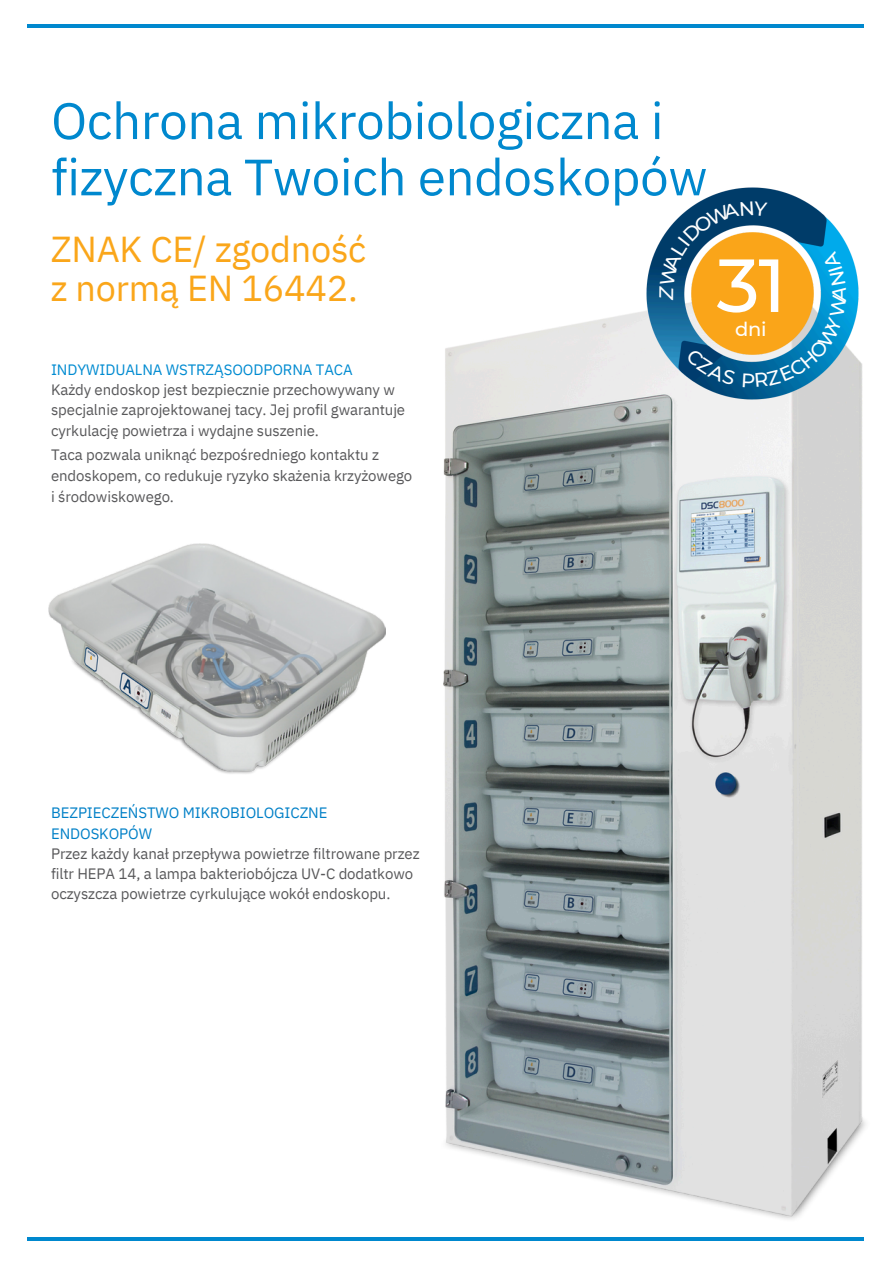
<style>
.page{position:relative;width:894px;height:1264px;background:#fff}
.page>*{position:absolute;margin:0;border:0;box-sizing:border-box;transform-origin:0 0}
.t1{font:500 75px "Montserrat";color:#fff}
.t2{font:51px/56.2px "IBM Plex Sans";letter-spacing:-.005em;color:#0088ce}
.t3{font:36px/38.2px "IBM Plex Sans";letter-spacing:-.005em;color:#faa61a}
.t4{font:500 19.5px "Montserrat";color:#fff}
.t5{font:15px/20.2px "IBM Plex Sans";letter-spacing:-.005em;color:#58585a}
.s1{color:#008bd1}
.s2{color:#0080c7}
</style>
<div class="page">
<hr style="left:27px;top:25px;width:836px;height:3px;background:#0088ce">
<hr style="left:27px;top:1237px;width:836px;height:3px;background:#0088ce">
<img style="left:49px;top:543px;width:269px;height:231px">
<img style="left:318px;top:312px;width:548px;height:929px">
<img style="left:639px;top:187px;width:226px;height:220px">
<svg style="left:659px;top:201px;width:187px;height:186px;background:#7e907a"></svg>
<p class="t2" style="left:51px;top:92px;width:657px">Ochrona mikrobiologiczna i fizyczna Twoich endoskopów</p>
<p class="t3" style="left:51px;top:230px;width:317px">ZNAK CE/ zgodność z normą EN 16442.</p>
<h3 class="t1" style="left:716px;top:239px;width:71px">31</h3>
<h3 class="t4" style="left:735px;top:317px;width:33px">dni</h3>
<p class="t5" style="left:51px;top:359px;width:355px"><span class="s1">INDYWIDUALNA WSTRZĄSOODPORNA TACA<br></span>Każdy endoskop jest bezpiecznie przechowywany w specjalnie zaprojektowanej tacy. Jej profil gwarantuje cyrkulację powietrza i wydajne suszenie.</p>
<p class="t5" style="left:51px;top:444px;width:329px">Taca pozwala uniknąć bezpośredniego kontaktu z</p>
<p class="t5" style="left:51px;top:465px;width:363px">endoskopem, co redukuje ryzyko skażenia krzyżowego</p>
<p class="t5" style="left:51px;top:486px;width:124px">i środowiskowego.</p>
<p class="t5" style="left:51px;top:802px;width:370px"><span class="s2">BEZPIECZEŃSTWO MIKROBIOLOGICZNE ENDOSKOPÓW<br></span>Przez każdy kanał przepływa powietrze filtrowane przez filtr HEPA 14, a lampa bakteriobójcza UV-C dodatkowo oczyszcza powietrze cyrkulujące wokół endoskopu.</p>
</div>
